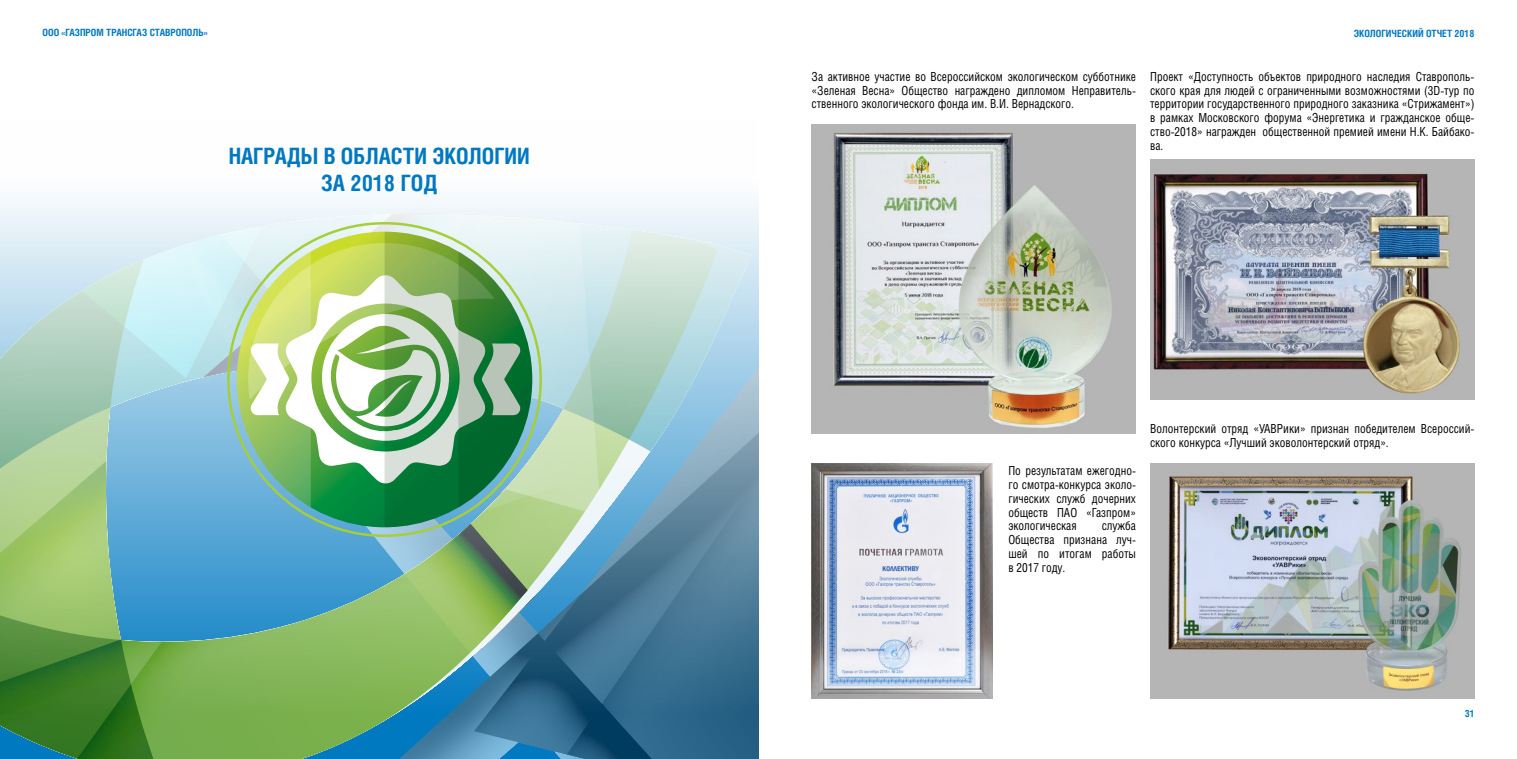
<style>
.page{position:relative;width:1517px;height:759px;background:#fff}
.page>*{position:absolute;margin:0;border:0;box-sizing:border-box;transform-origin:0 0}
.t1{font:700 22.5px/27px "Helios Cond";color:#0079c1;text-align:center}
.t2{font:12.5px/13.8px "Helios Cond";color:#000;text-align:justify;scale:.94 1}
.t3{font:700 10px "Helios Cond";color:#0079c1}
</style>
<div class="page">
<div style="left:14px;top:199px;width:744px;height:51px;background:#f1f7fb"></div>
<svg style="left:0;top:213px;width:752px;height:545px;background:#87aebb"></svg>
<svg style="left:25px;top:213px;width:555px;height:275px;background:#bddcdc"></svg>
<svg style="left:0;top:488px;width:602px;height:270px;background:#64a185"></svg>
<svg style="left:237px;top:231px;width:295px;height:296px;background:#93c091"></svg>
<img style="left:1150px;top:159px;width:324px;height:240px">
<img style="left:1150px;top:463px;width:324px;height:235px">
<img style="left:811px;top:125px;width:325px;height:308px">
<img style="left:811px;top:463px;width:181px;height:235px">
<p class="t3" style="left:43px;top:27px;width:166px">ООО «ГАЗПРОМ ТРАНСГАЗ СТАВРОПОЛЬ»</p>
<p class="t3" style="left:1353px;top:27px;width:122px">ЭКОЛОГИЧЕСКИЙ ОТЧЕТ 2018</p>
<p class="t1" style="left:229px;top:142px;width:303px">НАГРАДЫ В ОБЛАСТИ ЭКОЛОГИИ<br>ЗА 2018 ГОД</p>
<p class="t2" style="left:811px;top:69px;width:346px">За активное участие во Всероссийском экологическом субботнике «Зеленая Весна» Общество награждено дипломом Неправитель&shy;ственного экологического фонда им. В.И. Вернадского.</p>
<p class="t2" style="left:1150px;top:69px;width:346px">Проект «Доступность объектов природного наследия Ставрополь&shy;ского края для людей с ограниченными возможностями (3D-тур по территории государственного природного заказника «Стрижамент») в рамках Московского форума «Энергетика и гражданское обще&shy;ство-2018» награжден общественной премией имени Н.К. Байбако&shy;ва.</p>
<p class="t2" style="left:1008px;top:463px;width:137px">По результатам ежегодно&shy;го смотра-конкурса эколо&shy;гических служб дочерних обществ ПАО «Газпром» экологическая</p>
<p class="t2" style="left:1008px;top:518px;width:137px;text-indent:93px">служба Общества признана луч&shy;шей по итогам работы в 2017 году.</p>
<p class="t2" style="left:1150px;top:421px;width:346px">Волонтерский отряд «УАВРики» признан победителем Всероссий&shy;ского конкурса «Лучший эковолонтерский отряд».</p>
<p class="t3" style="left:1464px;top:707px;width:11px">31</p>
</div>
